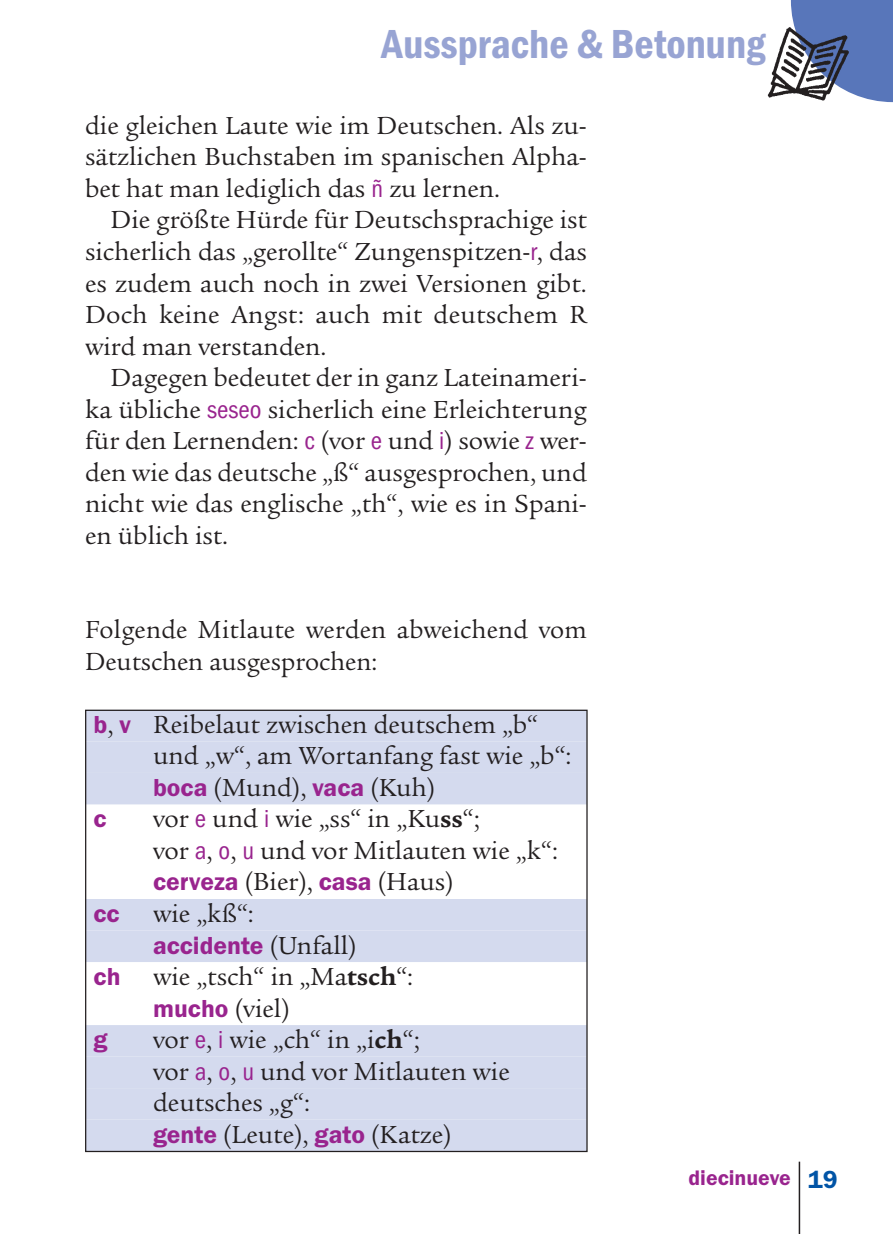
<style>
.page{position:relative;width:893px;height:1234px;background:#fff}
.page>*{position:absolute;margin:0;border:0;box-sizing:border-box;transform-origin:0 0}
.t1{font:600 condensed 42px "Franklin Got Itc T";color:#98a4d3}
.t2{font:25.5px/31.5px "Legacy Ser Itc T";color:#231f20}
.t3{font:600 25.5px "Franklin Got Itc T";color:#99248e}
.t4{font:600 21.6px "Franklin Got Itc T";color:#99248e}
.s1{font-family:"Franklin Got Itc T";font-stretch:condensed;color:#99248e}
.s2{font-family:"Franklin Got Itc T";font-weight:600;color:#99248e}
.s3{font-weight:700}
.s4{font-family:"Legacy Ser Itc T";font-weight:400;color:#231f20}
.s5{font-size:25.5px;color:#0154a6}
</style>
<div class="page">
<div style="left:791px;top:0;width:102px;height:102px;background:#5876ba"></div>
<hr style="left:799px;top:1161px;width:1px;height:72px;background:#231f20">
<img style="left:767px;top:26px;width:84px;height:76px">
<div style="left:85px;top:709px;width:502px;height:32px;background:#d4daee"></div>
<div style="left:85px;top:741px;width:502px;height:31px;background:#d4daee"></div>
<div style="left:85px;top:772px;width:502px;height:32px;background:#d4daee"></div>
<div style="left:85px;top:898px;width:502px;height:32px;background:#d4daee"></div>
<div style="left:85px;top:930px;width:502px;height:31px;background:#d4daee"></div>
<div style="left:85px;top:1024px;width:502px;height:32px;background:#d4daee"></div>
<div style="left:85px;top:1056px;width:502px;height:31px;background:#d4daee"></div>
<div style="left:85px;top:1087px;width:502px;height:32px;background:#d4daee"></div>
<div style="left:85px;top:1119px;width:502px;height:31px;background:#d4daee"></div>
<h1 class="t1" style="left:382px;top:30px;width:385px">Aussprache &amp; Betonung</h1>
<p class="t2" style="left:85px;top:112px;width:503px;text-align:justify">die gleichen Laute wie im Deutschen. Als zu&shy;sätzlichen Buchstaben im spanischen Alpha&shy;bet hat man lediglich das <span class="s1">ñ</span> zu lernen.</p>
<p class="t2" style="left:85px;top:207px;width:503px;text-align:justify;text-indent:26px">Die größte Hürde für Deutschsprachige ist sicherlich das „gerollte“ Zungenspitzen-<span class="s1">r</span>, das es zudem auch noch in zwei Versionen gibt.<br>Doch keine Angst: auch mit deutschem R wird man verstanden.</p>
<p class="t2" style="left:85px;top:364px;width:503px;text-align:justify;text-indent:26px">Dagegen bedeutet der in ganz Lateinameri&shy;ka übliche <span class="s1">seseo</span> sicherlich eine Erleichterung für den Lernenden: <span class="s1">c</span> (vor <span class="s1">e</span> und <span class="s1">i</span>) sowie <span class="s1">z</span> wer&shy;den wie das deutsche „ß“ ausgesprochen, und nicht wie das englische „th“, wie es in Spani&shy;en üblich ist.</p>
<p class="t2" style="left:85px;top:616px;width:503px">Folgende Mitlaute werden abweichend vom<br>Deutschen ausgesprochen:</p>
<p class="t2" style="left:153px;top:711px;width:420px;text-indent:-60px"><span class="s2">b</span>, <span class="s2">v</span> Reibelaut zwischen deutschem „b“ und „w“, am Wortanfang fast wie „b“: <span class="s2">boca</span> (Mund), <span class="s2">vaca</span> (Kuh)</p>
<p class="t3" style="left:94px;top:810px;width:15px">c</p>
<p class="t2" style="left:153px;top:805px;width:406px">vor <span class="s1">e</span> und <span class="s1">i</span> wie „ss“ in „Ku<span class="s3">ss</span>“;<br>vor <span class="s1">a</span>, <span class="s1">o</span>, <span class="s1">u</span> und vor Mitlauten wie „k“: <span class="s2">cerveza</span> (Bier), <span class="s2">casa</span> (Haus)</p>
<p class="t3" style="left:94px;top:904px;width:28px">cc</p>
<p class="t2" style="left:153px;top:900px;width:102px">wie „kß“:</p>
<p class="t3" style="left:153px;top:936px;width:205px">accidente <span class="s4">(Unfall)</span></p>
<p class="t3" style="left:94px;top:967px;width:29px">ch</p>
<p class="t2" style="left:153px;top:963px;width:262px">wie „tsch“ in „Ma<span class="s3">tsch</span>“: <span class="s2">mucho</span> (viel)</p>
<p class="t3" style="left:94px;top:1030px;width:16px">g</p>
<p class="t2" style="left:153px;top:1026px;width:358px">vor <span class="s1">e</span>, <span class="s1">i</span> wie „ch“ in „i<span class="s3">ch</span>“;<br>vor <span class="s1">a</span>, <span class="s1">o</span>, <span class="s1">u</span> und vor Mitlauten wie deutsches „g“:<br><span class="s2">gente</span> (Leute), <span class="s2">gato</span> (Katze)</p>
<p class="t4" style="left:689px;top:1170px;width:151px">diecinueve <span class="s5">19</span></p>
</div>
